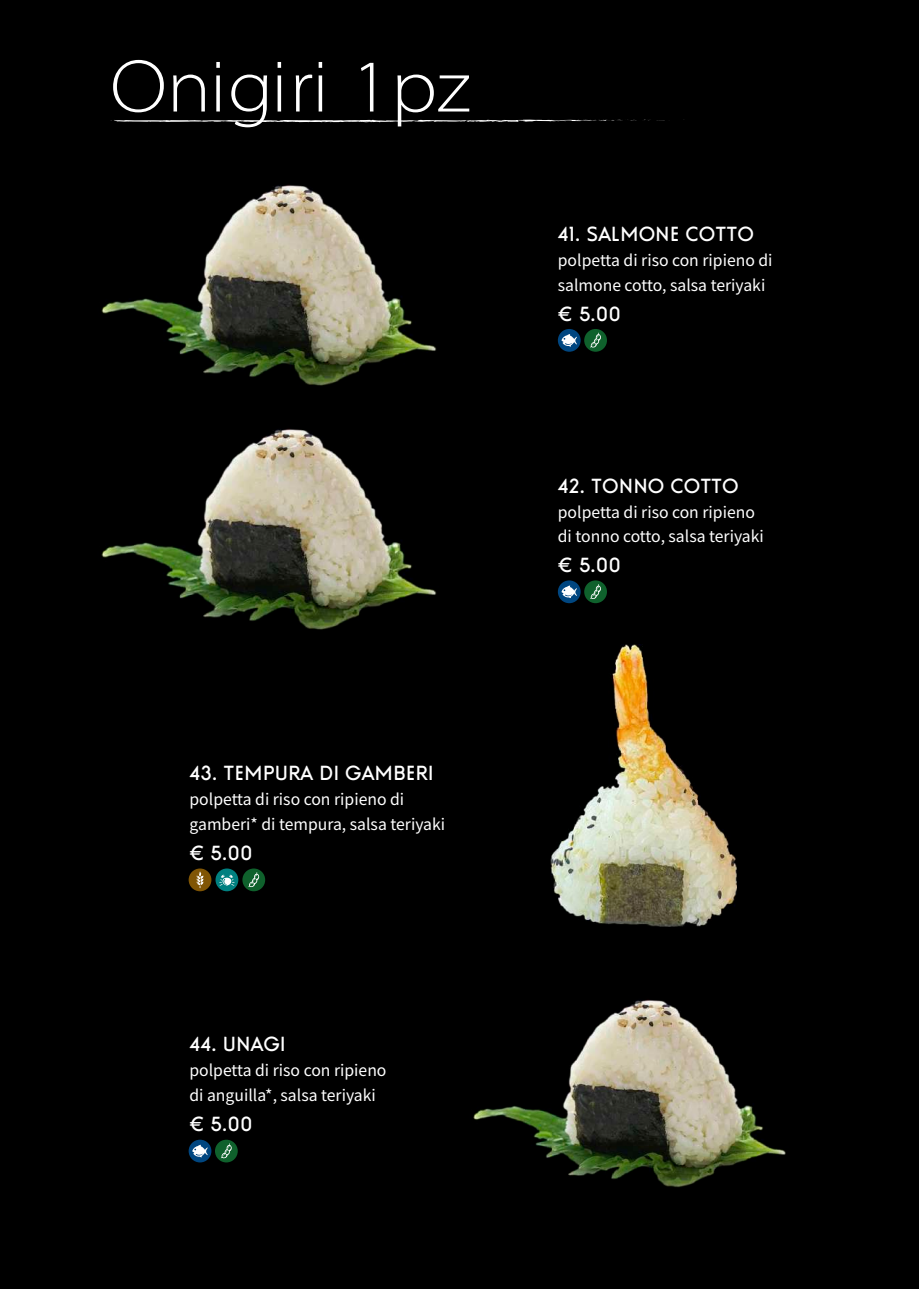
<style>
.page{position:relative;width:919px;height:1289px;background:#fff}
.page>*{position:absolute;margin:0;border:0;box-sizing:border-box;transform-origin:0 0}
.t1{font:75px "ZHSRXT GBK1 0";color:#fff}
.t2{font:21px "Universal Doomsday";color:#fff}
.t3{font:15.75px/24.8px "Source Han Sans CN";color:#fff}
</style>
<div class="page">
<div style="left:0;top:0;width:918px;height:1288px;background:#000"></div>
<img style="left:101px;top:184px;width:336px;height:202px">
<img style="left:101px;top:428px;width:336px;height:202px">
<img style="left:473px;top:999px;width:313px;height:189px">
<img style="left:551px;top:644px;width:185px;height:282px">
<svg style="left:110px;top:119px;width:555px;height:4px"></svg>
<div style="left:558px;top:329px;width:22px;height:23px;background:#004680;border-radius:50%"></div>
<svg style="left:561px;top:334px;width:16px;height:13px"></svg>
<div style="left:584px;top:329px;width:23px;height:23px;background:#0f612c;border-radius:50%"></div>
<svg style="left:590px;top:333px;width:11px;height:15px"></svg>
<div style="left:558px;top:580px;width:22px;height:23px;background:#004680;border-radius:50%"></div>
<svg style="left:561px;top:585px;width:16px;height:13px"></svg>
<div style="left:584px;top:580px;width:23px;height:23px;background:#0f612c;border-radius:50%"></div>
<svg style="left:590px;top:584px;width:11px;height:15px"></svg>
<svg style="left:215px;top:868px;width:23px;height:23px"></svg>
<svg style="left:219px;top:874px;width:16px;height:11px"></svg>
<div style="left:189px;top:868px;width:22px;height:23px;background:#805504;border-radius:50%"></div>
<svg style="left:196px;top:871px;width:8px;height:17px"></svg>
<div style="left:242px;top:868px;width:23px;height:23px;background:#0f612c;border-radius:50%"></div>
<svg style="left:248px;top:872px;width:11px;height:15px"></svg>
<div style="left:189px;top:1139px;width:22px;height:23px;background:#004680;border-radius:50%"></div>
<svg style="left:192px;top:1144px;width:16px;height:13px"></svg>
<div style="left:215px;top:1139px;width:23px;height:23px;background:#0f612c;border-radius:50%"></div>
<svg style="left:221px;top:1143px;width:11px;height:15px"></svg>
<h1 class="t1" style="left:110px;top:45px;width:361px">Onigiri 1pz</h1>
<h2 class="t2" style="left:189px;top:761px;width:246px">43. TEMPURA DI GAMBERI</h2>
<p class="t3" style="left:189px;top:787px;width:257px">polpetta di riso con ripieno di gamberi* di tempura, salsa teriyaki</p>
<h2 class="t2" style="left:189px;top:840px;width:65px">€ 5.00</h2>
<h2 class="t2" style="left:189px;top:1031px;width:98px">44. UNAGI</h2>
<p class="t3" style="left:189px;top:1057px;width:198px">polpetta di riso con ripieno di anguilla*, salsa teriyaki</p>
<h2 class="t2" style="left:189px;top:1111px;width:65px">€ 5.00</h2>
<h2 class="t2" style="left:558px;top:222px;width:197px">41. SALMONE COTTO</h2>
<p class="t3" style="left:558px;top:248px;width:216px">polpetta di riso con ripieno di salmone cotto, salsa teriyaki</p>
<h2 class="t2" style="left:558px;top:301px;width:65px">€ 5.00</h2>
<h2 class="t2" style="left:558px;top:473px;width:182px">42. TONNO COTTO</h2>
<p class="t3" style="left:558px;top:499px;width:207px">polpetta di riso con ripieno di tonno cotto, salsa teriyaki</p>
<h2 class="t2" style="left:558px;top:553px;width:65px">€ 5.00</h2>
</div>
